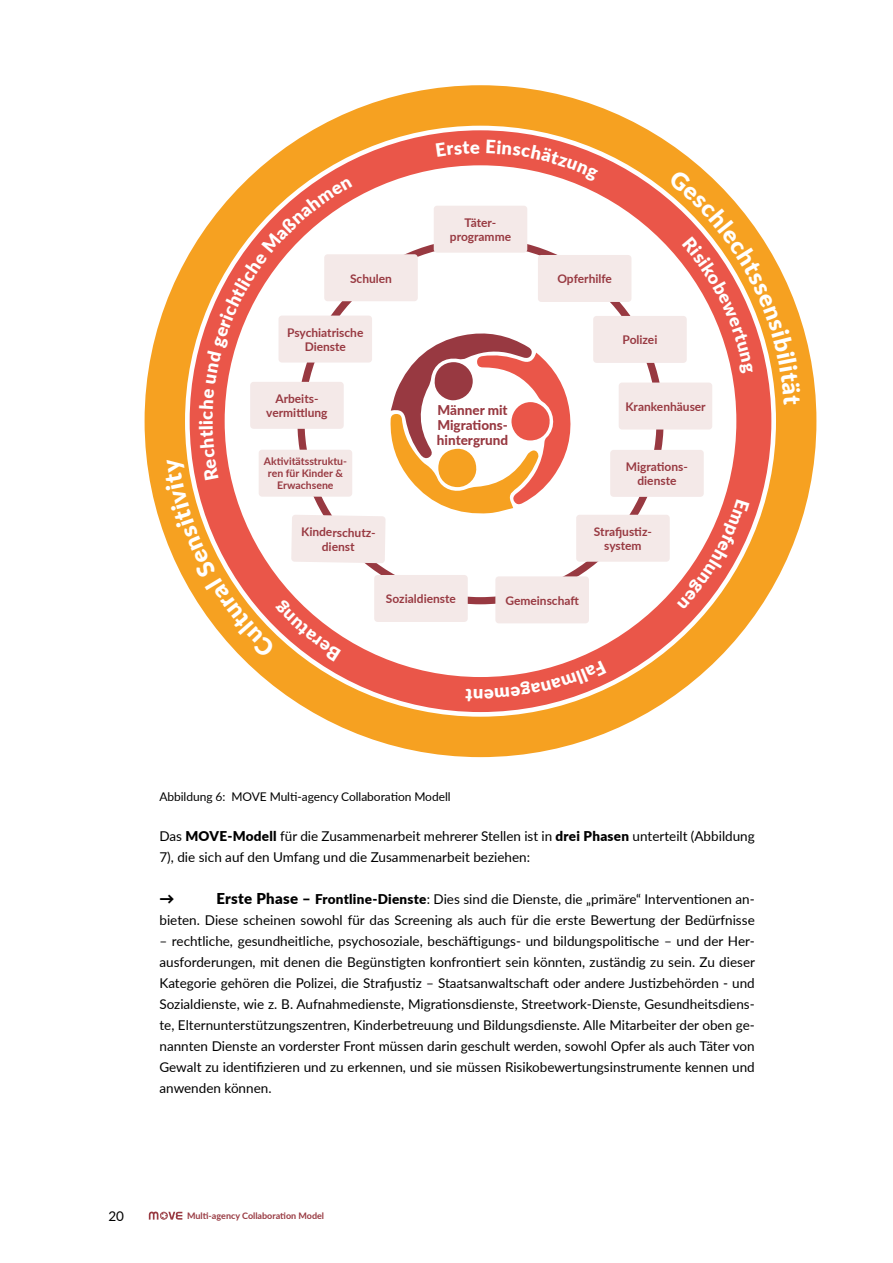
<style>
.page{position:relative;width:893px;height:1263px;background:#fff}
.page>*{position:absolute;margin:0;border:0;box-sizing:border-box;transform-origin:0 0}
.t1{font:900 18.3px "Lato";color:#fff}
.t2{font:900 15px "Lato";color:#000}
.t3{font:13.5px/21px "Lato";color:#000}
.t4{font:800 13.5px/15px "Lato";color:#983941;text-align:justify}
.t5{font:700 12px/14.4px "Lato";color:#983941;text-align:center}
.t6{font:12px "Lato";letter-spacing:-.005em;color:#000}
.t7{font:700 10.5px/12px "Lato";color:#983941;text-align:center}
.t8{font:700 9px "Lato";color:#983941}
.s1{font-weight:900}
.s2{font-weight:900;font-size:15px}
</style>
<div class="page">
<svg style="left:149px;top:1211px;width:33px;height:9px"></svg>
<svg style="left:145px;top:85px;width:671px;height:672px"></svg>
<svg style="left:190px;top:130px;width:581px;height:582px"></svg>
<div style="left:538px;top:255px;width:93px;height:47px;background:#f4e9e8;border-radius:3px"></div>
<div style="left:610px;top:450px;width:94px;height:47px;background:#f4e9e8;border-radius:3px"></div>
<div style="left:619px;top:383px;width:93px;height:46px;background:#f4e9e8;border-radius:3px"></div>
<div style="left:576px;top:515px;width:94px;height:47px;background:#f4e9e8;border-radius:3px"></div>
<div style="left:593px;top:316px;width:94px;height:47px;background:#f4e9e8;border-radius:3px"></div>
<svg style="left:668px;top:169px;width:133px;height:236px"></svg>
<svg style="left:677px;top:499px;width:72px;height:111px"></svg>
<svg style="left:165px;top:140px;width:442px;height:561px"></svg>
<p class="t5" style="left:450px;top:215px;width:63px">Täter&shy;programme</p>
<h1 class="t1" style="left:192px;top:425px;width:7px;rotate:-90deg">i</h1>
<p class="t5" style="left:350px;top:270px;width:43px">Schulen</p>
<p class="t5" style="left:557px;top:271px;width:56px">Opferhilfe</p>
<p class="t5" style="left:287px;top:325px;width:78px">Psychiatrische<br>Dienste</p>
<p class="t5" style="left:622px;top:332px;width:36px">Polizei</p>
<p class="t5" style="left:266px;top:391px;width:63px">Arbeits&shy;vermittlung</p>
<p class="t7" style="left:264px;top:455px;width:85px">Aktivitätsstruktu&shy;ren für Kinder &amp;<br>Erwachsene</p>
<p class="t4" style="left:437px;top:401px;width:73px">Männer mit Migrations&shy;hintergrund</p>
<p class="t5" style="left:625px;top:399px;width:82px">Krankenhäuser</p>
<p class="t5" style="left:626px;top:459px;width:64px">Migrations&shy;dienste</p>
<p class="t5" style="left:322px;top:524px;width:63px;text-align:left;text-indent:-21px;rotate:1deg">Kinderschutz&shy;dienst</p>
<p class="t5" style="left:594px;top:524px;width:59px">Strafjustiz&shy;system</p>
<p class="t5" style="left:386px;top:591px;width:71px">Sozialdienste</p>
<p class="t5" style="left:505px;top:593px;width:75px">Gemeinschaft</p>
<h1 class="t1" style="left:483px;top:709px;width:12px;rotate:-180deg">n</h1>
<p class="t6" style="left:159px;top:788px;width:293px">Abbildung 6: MOVE Multi-agency Collaboration Modell</p>
<p class="t3" style="left:159px;top:825px;width:597px">Das <span class="s1">MOVE-Modell</span> für die Zusammenarbeit mehrerer Stellen ist in <span class="s1">drei Phasen</span> unterteilt (Abbildung<br>7), die sich auf den Umfang und die Zusammenarbeit beziehen:</p>
<p class="t2" style="left:159px;top:887px;width:16px">→</p>
<p class="t3" style="left:159px;top:888px;width:597px;text-align:right"><span class="s2">Erste Phase –</span> <span class="s1">Frontline-Dienste</span>: Dies sind die Dienste, die „primäre“ Interventionen an-<br>bieten. Diese scheinen sowohl für das Screening als auch für die erste Bewertung der Bedürfnisse</p>
<p class="t3" style="left:159px;top:930px;width:597px;text-align:justify">– rechtliche, gesundheitliche, psychosoziale, beschäftigungs- und bildungspolitische – und der Her&shy;ausforderungen, mit denen die Begünstigten konfrontiert sein könnten, zuständig zu sein. Zu dieser Kategorie gehören die Polizei, die Strafjustiz – Staatsanwaltschaft oder andere Justizbehörden - und Sozialdienste, wie z. B. Aufnahmedienste, Migrationsdienste, Streetwork-Dienste, Gesundheitsdiens&shy;te, Elternunterstützungszentren, Kinderbetreuung und Bildungsdienste. Alle Mitarbeiter der oben ge&shy;nannten Dienste an vorderster Front müssen darin geschult werden, sowohl Opfer als auch Täter von Gewalt zu identifizieren und zu erkennen, und sie müssen Risikobewertungsinstrumente kennen und anwenden können.</p>
<p class="t3" style="left:108px;top:1205px;width:17px">20</p>
<p class="t8" style="left:187px;top:1209px;width:139px">Multi-agency Collaboration Model</p>
</div>
